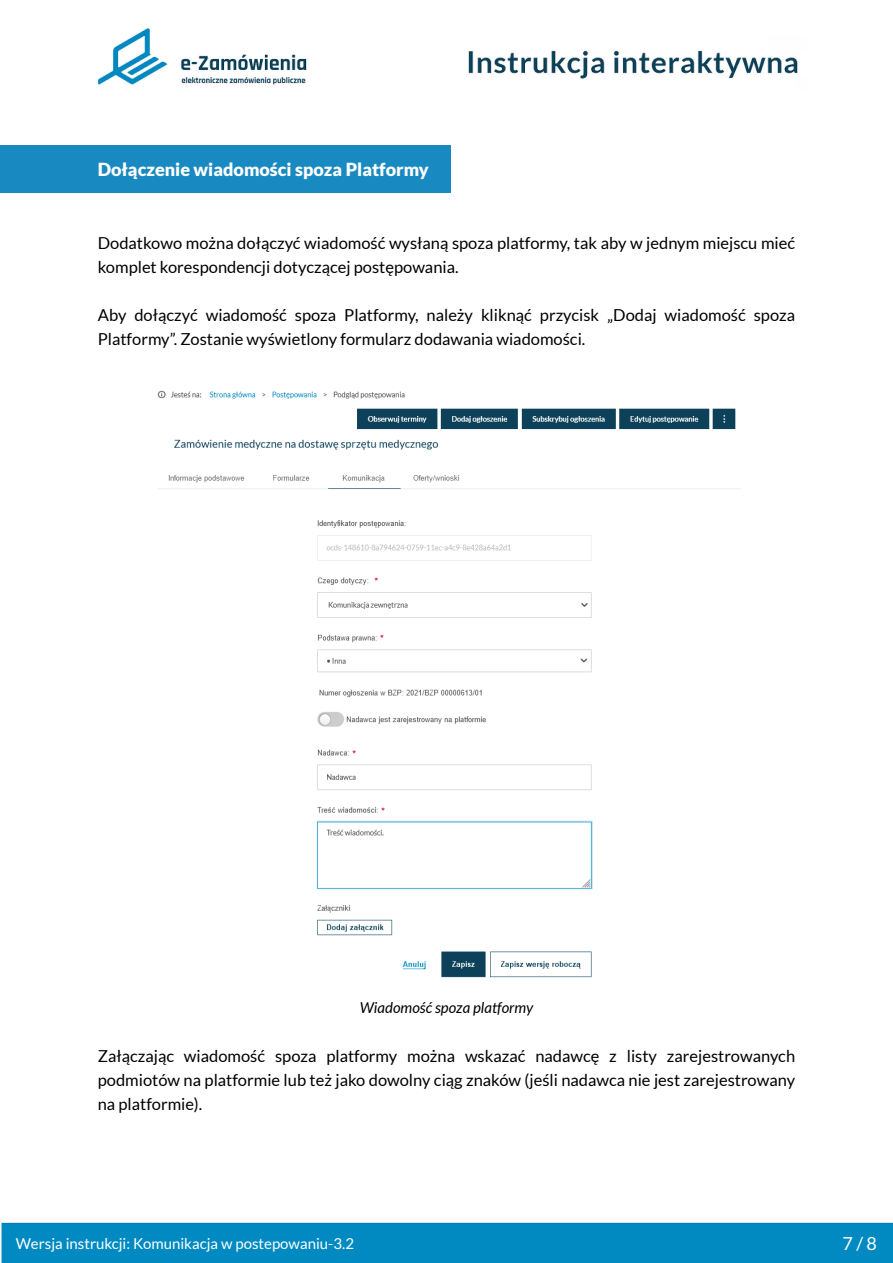
<style>
.page{position:relative;width:893px;height:1263px;background:#fff}
.page>*{position:absolute;margin:0;border:0;box-sizing:border-box;transform-origin:0 0}
.t1{font:900 18px "Lato";color:#fff}
.t2{font:18px "Lato";color:#fff}
.t3{font:16.5px/24px "Lato";color:#000}
.t4{font:15px "Lato";color:#fff}
.t5{font:italic 15px "Lato";color:#000}
</style>
<div class="page">
<img style="left:0;top:28px;width:893px;height:1235px">
<div style="left:0;top:145px;width:451px;height:47px;background:#198ac1"></div>
<img style="left:152px;top:387px;width:589px;height:606px">
<p class="t1" style="left:98px;top:159px;width:332px">Dołączenie wiadomości spoza Platformy</p>
<p class="t3" style="left:98px;top:231px;width:699px">Dodatkowo można dołączyć wiadomość wysłaną spoza platformy, tak aby w jednym miejscu mieć komplet korespondencji dotyczącej postępowania.</p>
<p class="t3" style="left:98px;top:303px;width:699px">Aby dołączyć wiadomość spoza Platformy, należy kliknąć przycisk „Dodaj wiadomość spoza<br>Platformy”. Zostanie wyświetlony formularz dodawania wiadomości.</p>
<p class="t5" style="left:360px;top:1000px;width:175px">Wiadomość spoza platformy</p>
<p class="t3" style="left:98px;top:1043px;width:699px;text-align:justify">Załączając wiadomość spoza platformy można wskazać nadawcę z listy zarejestrowanych podmiotów na platformie lub też jako dowolny ciąg znaków (jeśli nadawca nie jest zarejestrowany na platformie).</p>
<p class="t4" style="left:16px;top:1235px;width:340px">Wersja instrukcji: Komunikacja w postepowaniu-3.2</p>
<p class="t2" style="left:842px;top:1233px;width:36px">7 / 8</p>
</div>
